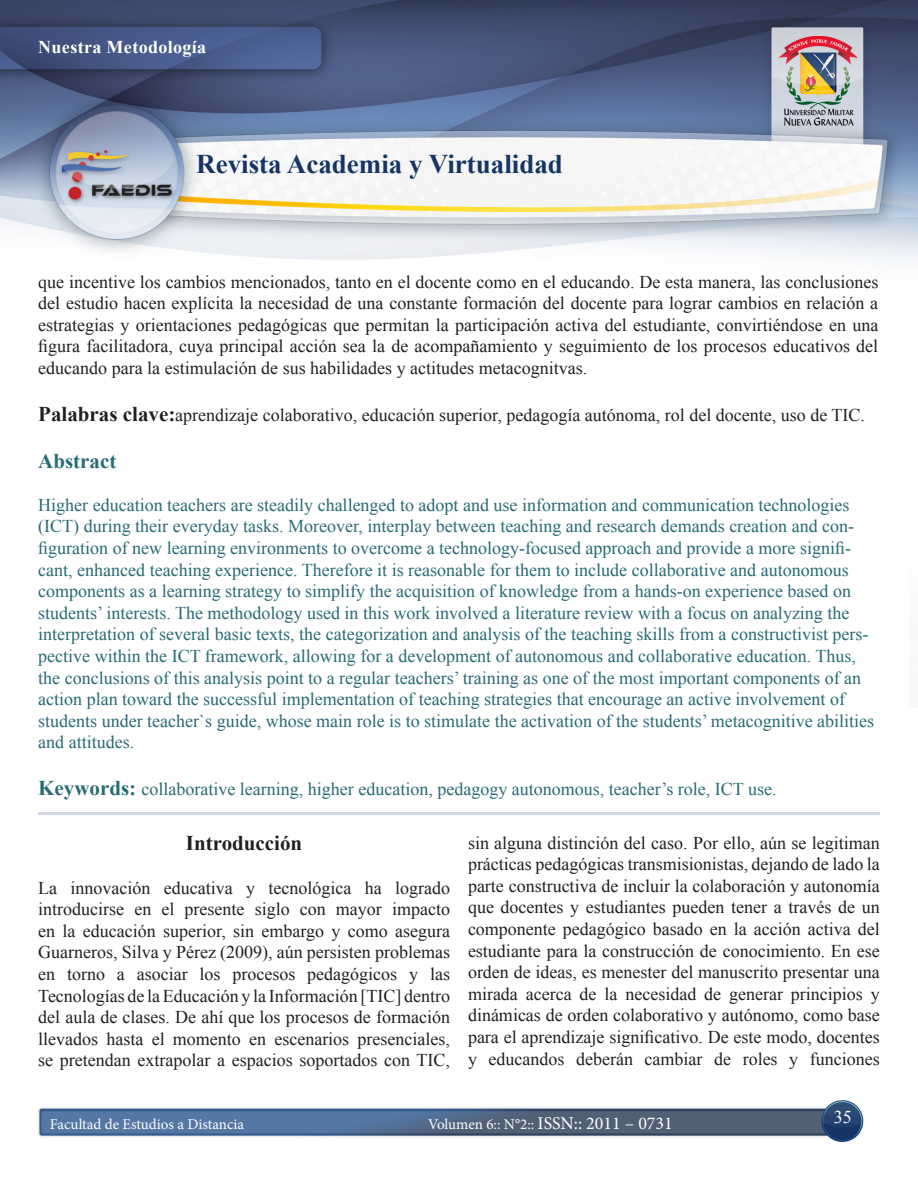
<style>
.page{position:relative;width:918px;height:1188px;background:#fff}
.page>*{position:absolute;margin:0;border:0;box-sizing:border-box;transform-origin:0 0}
.t1{font:700 27px "Times New Roman";color:#163564}
.Subtitulo{font:700 21px "Times New Roman";color:#231f20}
.Sub_titulos_ingle{font:700 21px "Times New Roman";color:#286a75}
.Contenidos_Españo{font:18px/21.6px "Times New Roman";color:#231f20;text-align:justify}
.Sub_titulos_ingle-2{font:18px/21.6px "Times New Roman";color:#286a75}
.Subtitulo-2{font:18px "Times New Roman";color:#231f20}
.t2{font:700 18px "Times New Roman";letter-spacing:.02em;color:#fff}
.t3{font:18px "Times New Roman";color:#fff}
.t4{font:15px "Minion Pro";color:#fff}
.s1{font-weight:700;font-size:21px}
.s2{font-size:18px}
</style>
<div class="page">
<img style="left:0;top:0;width:918px;height:1142px">
<hr style="left:39px;top:812px;width:841px;height:3px;background:#d1d7e7">
<p class="t2" style="left:38px;top:34px;width:169px">Nuestra Metodología</p>
<h1 class="t1" style="left:196px;top:146px;width:368px">Revista Academia y Virtualidad</h1>
<p class="Contenidos_Españo" style="left:38px;top:270px;width:842px">que incentive los cambios mencionados, tanto en el docente como en el educando. De esta manera, las conclusiones del estudio hacen explícita la necesidad de una constante formación del docente para lograr cambios en relación a estrategias y orientaciones pedagógicas que permitan la participación activa del estudiante, convirtiéndose en una figura facilitadora, cuya principal acción sea la de acompañamiento y seguimiento de los procesos educativos del educando para la estimulación de sus habilidades y actitudes metacognitvas.</p>
<p class="Subtitulo-2" style="left:38px;top:403px;width:828px"><span class="s1">Palabras clave:</span>aprendizaje colaborativo, educación superior, pedagogía autónoma, rol del docente, uso de TIC.</p>
<p class="Sub_titulos_ingle" style="left:38px;top:446px;width:80px">Abstract</p>
<p class="Sub_titulos_ingle-2" style="left:38px;top:494px;width:837px">Higher education teachers are steadily challenged to adopt and use information and communication technologies (ICT) during their everyday tasks. Moreover, interplay between teaching and research demands creation and con&shy;figuration of new learning environments to overcome a technology-focused approach and provide a more signifi&shy;cant, enhanced teaching experience. Therefore it is reasonable for them to include collaborative and autonomous components as a learning strategy to simplify the acquisition of knowledge from a hands-on experience based on students’ interests. The methodology used in this work involved a literature review with a focus on analyzing the interpretation of several basic texts, the categorization and analysis of the teaching skills from a constructivist pers&shy;pective within the ICT framework, allowing for a development of autonomous and collaborative education. Thus, the conclusions of this analysis point to a regular teachers’ training as one of the most important components of an action plan toward the successful implementation of teaching strategies that encourage an active involvement of students under teacher`s guide, whose main role is to stimulate the activation of the students’ metacognitive abilities and attitudes.</p>
<p class="Sub_titulos_ingle-2" style="left:38px;top:778px;width:740px"><span class="s1">Keywords:</span> collaborative learning, higher education, pedagogy autonomous, teacher’s role, ICT use.</p>
<p class="Subtitulo" style="left:186px;top:829px;width:118px">Introducción</p>
<p class="Contenidos_Españo" style="left:38px;top:876px;width:413px">La innovación educativa y tecnológica ha logrado introducirse en el presente siglo con mayor impacto en la educación superior, sin embargo y como asegura Guarneros, Silva y Pérez (2009), aún persisten problemas en torno a asociar los procesos pedagógicos y las Tecnologías de la Educación y la Información [TIC] dentro del aula de clases. De ahí que los procesos de formación llevados hasta el momento en escenarios presenciales, se pretendan extrapolar a espacios soportados con TIC,</p>
<p class="Contenidos_Españo" style="left:468px;top:832px;width:413px">sin alguna distinción del caso. Por ello, aún se legitiman prácticas pedagógicas transmisionistas, dejando de lado la parte constructiva de incluir la colaboración y autonomía que docentes y estudiantes pueden tener a través de un componente pedagógico basado en la acción activa del estudiante para la construcción de conocimiento. En ese orden de ideas, es menester del manuscrito presentar una mirada acerca de la necesidad de generar principios y dinámicas de orden colaborativo y autónomo, como base para el aprendizaje significativo. De este modo, docentes y educandos deberán cambiar de roles y funciones</p>
<p class="t4" style="left:50px;top:1114px;width:196px">Facultad de Estudios a Distancia</p>
<p class="t4" style="left:428px;top:1114px;width:246px">Volumen 6:: N°2:: <span class="s2">ISSN:: 2011 – 0731</span></p>
<p class="t3" style="left:834px;top:1105px;width:19px">35</p>
</div>
